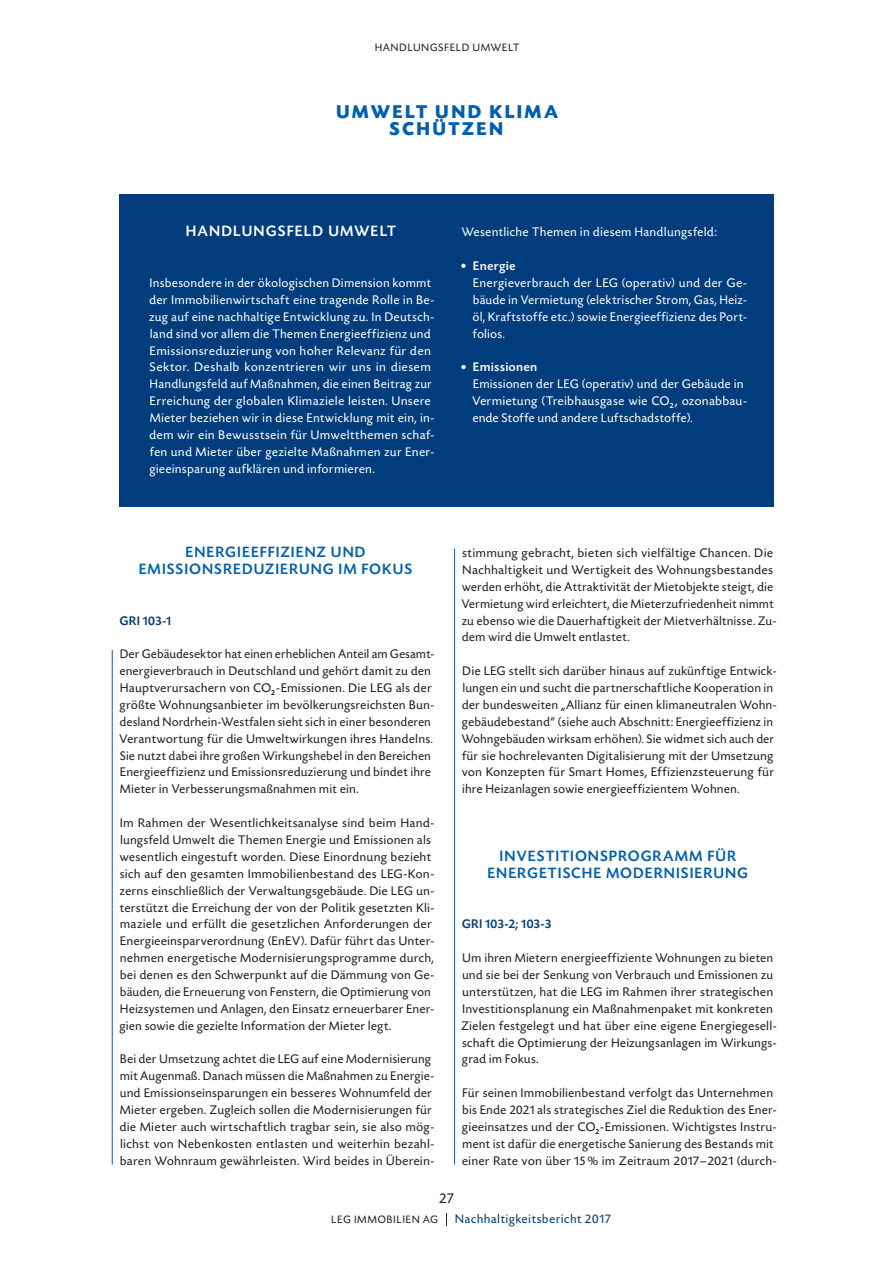
<style>
.page{position:relative;width:893px;height:1263px;background:#fff}
.page>*{position:absolute;margin:0;border:0;box-sizing:border-box;transform-origin:0 0}
.Headline_1{font:700 19.5px/16.8px "Today SHOP";letter-spacing:.145em;color:#015fae;text-align:center}
.Headline_2{font:500 15.75px/16.8px "Today SHOP";letter-spacing:.1em;color:#015fae;text-align:center}
.t1{font:500 15.75px "Today SHOP";letter-spacing:.11em;color:#fff}
.t2{font:15px "Today SHOP";color:#231f20}
.Copy{font:13.2px/16.8px "Today SHOP";letter-spacing:.05em;color:#231f20}
.t3{font:13.2px/16.8px "Today SHOP";letter-spacing:.06em;color:#fff}
.t4{font:13.2px "Today SHOP";letter-spacing:.07em;color:#013d7d}
.GRI{font:500 13.2px "Today SHOP";letter-spacing:.055em;color:#013d7d}
.t5{font:500 13.2px "Today SHOP";letter-spacing:.065em;color:#fff}
.Kolumnentitel_2{font:11.25px "Today SHOP";letter-spacing:.095em;color:#231f20}
</style>
<div class="page">
<svg style="left:446px;top:1213px;width:1px;height:13px"></svg>
<div style="left:119px;top:194px;width:655px;height:312px;background:#013d7d"></div>
<svg style="left:461px;top:264px;width:5px;height:4px"></svg>
<svg style="left:461px;top:365px;width:5px;height:4px"></svg>
<hr style="left:112px;top:650px;width:1px;height:515px;background:#015fae">
<hr style="left:454px;top:549px;width:1px;height:616px;background:#015fae">
<p class="Kolumnentitel_2" style="left:375px;top:41px;width:146px">HANDLUNGSFELD UMWELT</p>
<p class="Headline_1" style="left:336px;top:104px;width:223px">UMWELT UND KLIMA<br>SCHÜTZEN</p>
<p class="t1" style="left:186px;top:223px;width:211px">HANDLUNGSFELD UMWELT</p>
<p class="t3" style="left:150px;top:275px;width:286px">Insbesondere in der ökologischen Dimension kommt der Immobilienwirtschaft eine tragende Rolle in Be&shy;zug auf eine nachhaltige Entwicklung zu. In Deutsch&shy;land sind vor allem die Themen Energieeffizienz und Emissionsreduzierung von hoher Relevanz für den Sektor. Deshalb konzentrieren wir uns in diesem Handlungsfeld auf Maßnahmen, die einen Beitrag zur Erreichung der globalen Klimaziele leisten. Unsere Mieter beziehen wir in diese Entwicklung mit ein, in&shy;dem wir ein Bewusstsein für Umweltthemen schaf&shy;fen und Mieter über gezielte Maßnahmen zur Ener&shy;gieeinsparung aufklären und informieren.</p>
<p class="t3" style="left:462px;top:224px;width:257px">Wesentliche Themen in diesem Handlungsfeld:</p>
<p class="t5" style="left:473px;top:259px;width:44px">Energie</p>
<p class="t3" style="left:473px;top:275px;width:275px;text-align:justify">Energieverbrauch der LEG (operativ) und der Ge&shy;bäude in Vermietung (elektrischer Strom, Gas, Heiz&shy;öl, Kraftstoffe etc.) sowie Energieeffizienz des Port&shy;folios.</p>
<p class="t5" style="left:473px;top:360px;width:65px">Emissionen</p>
<p class="t3" style="left:472px;top:376px;width:276px">Emissionen der LEG (operativ) und der Gebäude in<br>Vermietung (Treibhausgase wie CO<sub>2</sub> , ozonabbau&shy;ende Stoffe und andere Luftschadstoffe).</p>
<p class="Headline_2" style="left:139px;top:544px;width:274px">ENERGIEEFFIZIENZ UND<br>EMISSIONSREDUZIERUNG IM FOKUS</p>
<p class="GRI" style="left:120px;top:613px;width:53px">GRI 103-1</p>
<p class="Copy" style="left:119px;top:646px;width:316px">Der Gebäudesektor hat einen erheblichen Anteil am Gesamt&shy;energieverbrauch in Deutschland und gehört damit zu den Hauptverursachern von CO<sub>2</sub>-Emissionen. Die LEG als der größte Wohnungsanbieter im bevölkerungsreichsten Bun&shy;desland Nordrhein-Westfalen sieht sich in einer besonderen Verantwortung für die Umweltwirkungen ihres Handelns.<br>Sie nutzt dabei ihre großen Wirkungshebel in den Bereichen Energieeffizienz und Emissionsreduzierung und bindet ihre Mieter in Verbesserungsmaßnahmen mit ein.</p>
<p class="Copy" style="left:120px;top:815px;width:316px">Im Rahmen der Wesentlichkeitsanalyse sind beim Hand&shy;lungsfeld Umwelt die Themen Energie und Emissionen als wesentlich eingestuft worden. Diese Einordnung bezieht sich auf den gesamten Immobilienbestand des LEG-Kon&shy;zerns einschließlich der Verwaltungsgebäude. Die LEG un&shy;terstützt die Erreichung der von der Politik gesetzten Kli&shy;maziele und erfüllt die gesetzlichen Anforderungen der Energieeinsparverordnung (EnEV). Dafür führt das Unter&shy;nehmen energetische Modernisierungsprogramme durch, bei denen es den Schwerpunkt auf die Dämmung von Ge&shy;bäuden, die Erneuerung von Fenstern, die Optimierung von Heizsystemen und Anlagen, den Einsatz erneuerbarer Ener&shy;gien sowie die gezielte Information der Mieter legt.</p>
<p class="Copy" style="left:120px;top:1051px;width:316px">Bei der Umsetzung achtet die LEG auf eine Modernisierung mit Augenmaß. Danach müssen die Maßnahmen zu Energie&shy;und Emissionseinsparungen ein besseres Wohnumfeld der Mieter ergeben. Zugleich sollen die Modernisierungen für die Mieter auch wirtschaftlich tragbar sein, sie also mög&shy;lichst von Nebenkosten entlasten und weiterhin bezahl&shy;baren Wohnraum gewährleisten. Wird beides in Überein-</p>
<p class="Copy" style="left:462px;top:545px;width:316px">stimmung gebracht, bieten sich vielfältige Chancen. Die Nachhaltigkeit und Wertigkeit des Wohnungsbestandes werden erhöht, die Attraktivität der Mietobjekte steigt, die Vermietung wird erleichtert, die Mieterzufriedenheit nimmt zu ebenso wie die Dauerhaftigkeit der Mietverhältnisse. Zu&shy;dem wird die Umwelt entlastet.</p>
<p class="Copy" style="left:462px;top:663px;width:316px">Die LEG stellt sich darüber hinaus auf zukünftige Entwick&shy;lungen ein und sucht die partnerschaftliche Kooperation in der bundesweiten „Allianz für einen klimaneutralen Wohn&shy;gebäudebestand“ (siehe auch Abschnitt: Energieeffizienz in Wohngebäuden wirksam erhöhen). Sie widmet sich auch der für sie hochrelevanten Digitalisierung mit der Umsetzung von Konzepten für Smart Homes, Effizienzsteuerung für ihre Heizanlagen sowie energieeffizientem Wohnen.</p>
<p class="Headline_2" style="left:488px;top:848px;width:262px">INVESTITIONSPROGRAMM FÜR<br>ENERGETISCHE MODERNISIERUNG</p>
<p class="GRI" style="left:462px;top:917px;width:90px">GRI 103-2; 103-3</p>
<p class="Copy" style="left:461px;top:950px;width:317px">Um ihren Mietern energieeffiziente Wohnungen zu bieten und sie bei der Senkung von Verbrauch und Emissionen zu unterstützen, hat die LEG im Rahmen ihrer strategischen Investitionsplanung ein Maßnahmenpaket mit konkreten Zielen festgelegt und hat über eine eigene Energiegesell&shy;schaft die Optimierung der Heizungsanlagen im Wirkungs&shy;grad im Fokus.</p>
<p class="Copy" style="left:462px;top:1085px;width:316px">Für seinen Immobilienbestand verfolgt das Unternehmen bis Ende 2021 als strategisches Ziel die Reduktion des Ener&shy;gieeinsatzes und der CO<sub>2</sub>-Emissionen. Wichtigstes Instru&shy;ment ist dafür die energetische Sanierung des Bestands mit einer Rate von über 15 % im Zeitraum 2017–2021 (durch-</p>
<p class="t2" style="left:439px;top:1190px;width:16px">27</p>
<p class="Kolumnentitel_2" style="left:332px;top:1213px;width:108px">LEG IMMOBILIEN AG</p>
<p class="t4" style="left:455px;top:1212px;width:157px">Nachhaltigkeitsbericht 2017</p>
</div>
